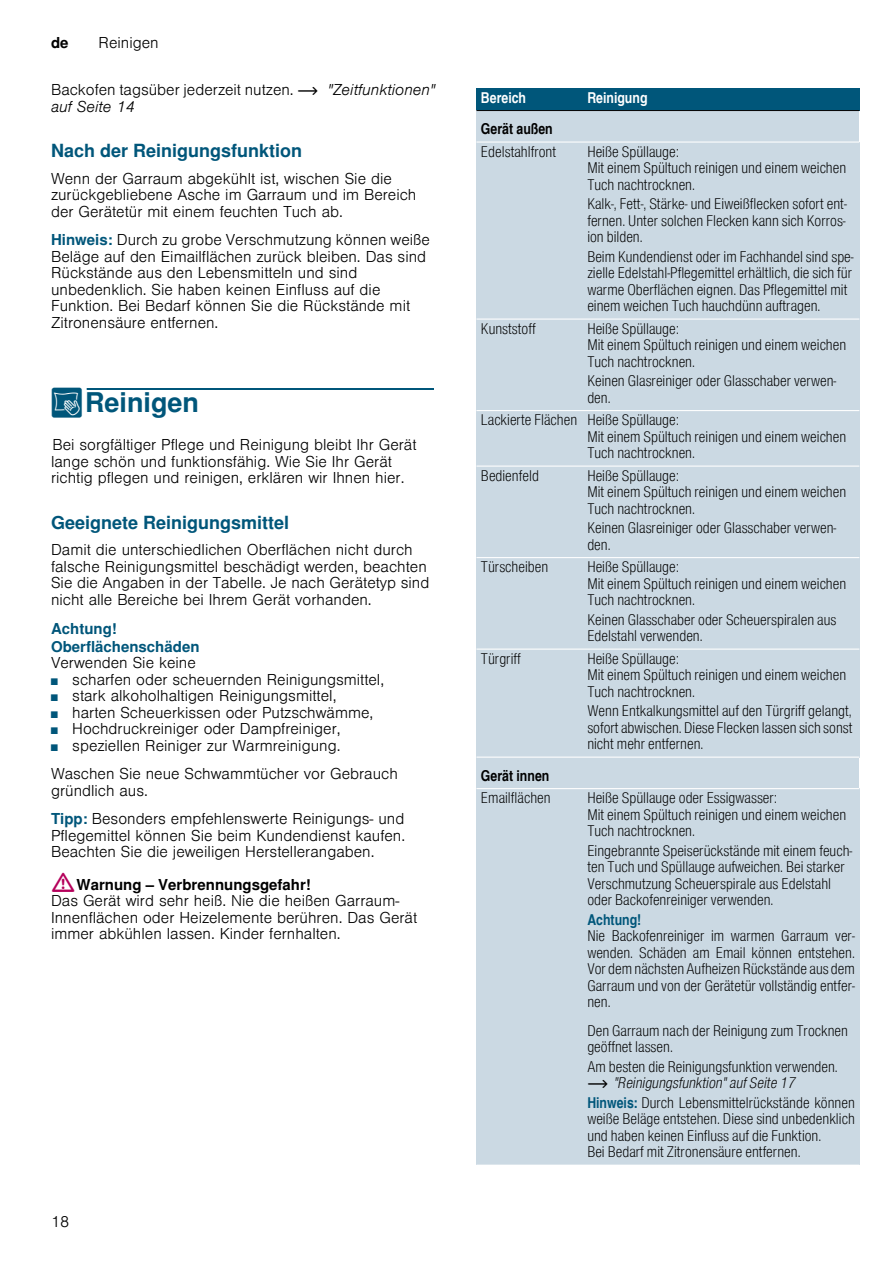
<style>
.page{position:relative;width:893px;height:1263px;background:#fff}
.page>*{position:absolute;margin:0;border:0;box-sizing:border-box;transform-origin:0 0}
.t1{font:700 27px "Nimbus San L";color:#00567a}
.t2{font:700 18px "Nimbus San L";color:#00567a}
.t3{font:15px/16.5px "Nimbus San L Lig Con";color:#000}
.t4{font:300 15px/16.5px "Nimbus San L";color:#000}
.t5{font:15px "Nimbus San L Lig Con Ita";color:#000}
.t6{font:700 15px/18px "Nimbus San L";color:#00567a}
.t7{font:15px "Nimbus San L Bol Con";color:#000}
.t8{font:15px "Nimbus San L Bol Con";color:#fff}
.t9{font:15px "Nimbus San L Bol Con";color:#00567a}
.t10{font:700 15px "Nimbus San L";color:#000}
.s1{font-family:"BSH Symb PH1";font-weight:400}
.s2{font-style:italic}
.s3{font-weight:700;color:#00567a}
.s4{font-family:"BSH Symb PG2";font-weight:400}
.s5{font-size:9px;color:#00567a}
.s6{font-family:"BSH Symb All";font-weight:400;font-size:21px;color:#b5015b}
.s7{font-weight:700}
.s8{font-family:"BSH Symb PH1"}
.s9{font-family:"Nimbus San L Bol Con";color:#00567a}
</style>
<div class="page">
<div style="left:87px;top:388px;width:347px;height:2px;border:1px solid #00567a"></div>
<div style="left:476px;top:88px;width:107px;height:23px;background:#00567a"></div>
<div style="left:583px;top:88px;width:276px;height:23px;background:#00567a"></div>
<div style="left:476px;top:111px;width:383px;height:31px;background:#cbd9e3"></div>
<div style="left:476px;top:142px;width:107px;height:177px;background:#cbd9e3"></div>
<div style="left:583px;top:142px;width:276px;height:177px;background:#cbd9e3"></div>
<div style="left:476px;top:319px;width:107px;height:92px;background:#cbd9e3"></div>
<div style="left:583px;top:319px;width:276px;height:92px;background:#cbd9e3"></div>
<div style="left:476px;top:411px;width:107px;height:55px;background:#cbd9e3"></div>
<div style="left:583px;top:411px;width:276px;height:55px;background:#cbd9e3"></div>
<div style="left:476px;top:466px;width:107px;height:92px;background:#cbd9e3"></div>
<div style="left:583px;top:466px;width:276px;height:92px;background:#cbd9e3"></div>
<div style="left:476px;top:558px;width:107px;height:91px;background:#cbd9e3"></div>
<div style="left:583px;top:558px;width:276px;height:91px;background:#cbd9e3"></div>
<div style="left:476px;top:649px;width:107px;height:108px;background:#cbd9e3"></div>
<div style="left:583px;top:649px;width:276px;height:108px;background:#cbd9e3"></div>
<div style="left:476px;top:757px;width:383px;height:32px;background:#cbd9e3"></div>
<div style="left:476px;top:789px;width:107px;height:376px;background:#cbd9e3"></div>
<div style="left:583px;top:789px;width:276px;height:376px;background:#cbd9e3"></div>
<hr style="left:476px;top:110px;width:383px;height:1px;background:#000">
<hr style="left:476px;top:141px;width:383px;height:2px;background:#fff">
<hr style="left:476px;top:318px;width:383px;height:2px;background:#fff">
<hr style="left:476px;top:410px;width:383px;height:1px;background:#fff">
<hr style="left:476px;top:465px;width:383px;height:2px;background:#fff">
<hr style="left:476px;top:557px;width:383px;height:1px;background:#fff">
<hr style="left:476px;top:648px;width:383px;height:2px;background:#fff">
<hr style="left:476px;top:756px;width:383px;height:2px;background:#fff">
<hr style="left:476px;top:788px;width:383px;height:1px;background:#fff">
<hr style="left:476px;top:1164px;width:383px;height:2px;background:#fff">
<p class="t10" style="left:51px;top:34px;width:19px">de</p>
<p class="t4" style="left:99px;top:33px;width:62px">Reinigen</p>
<p class="t4" style="left:51px;top:80px;width:385px">Backofen tagsüber jederzeit nutzen. <span class="s1">~</span> <span class="s2">"Zeitfunktionen" auf Seite 14</span></p>
<p class="t2" style="left:51px;top:139px;width:253px">Nach der Reinigungsfunktion</p>
<p class="t4" style="left:51px;top:169px;width:367px">Wenn der Garraum abgekühlt ist, wischen Sie die zurückgebliebene Asche im Garraum und im Bereich der Gerätetür mit einem feuchten Tuch ab.</p>
<p class="t4" style="left:51px;top:230px;width:380px"><span class="s3">Hinweis:</span> Durch zu grobe Verschmutzung können weiße Beläge auf den Eimailflächen zurück bleiben. Das sind Rückstände aus den Lebensmitteln und sind unbedenklich. Sie haben keinen Einfluss auf die Funktion. Bei Bedarf können Sie die Rückstände mit Zitronensäure entfernen.</p>
<h1 class="t1" style="left:51px;top:386px;width:150px"><span class="s4">D</span>Reinigen</h1>
<p class="t4" style="left:51px;top:435px;width:367px">Bei sorgfältiger Pflege und Reinigung bleibt Ihr Gerät lange schön und funktionsfähig. Wie Sie Ihr Gerät richtig pflegen und reinigen, erklären wir Ihnen hier.</p>
<p class="t2" style="left:51px;top:511px;width:240px">Geeignete Reinigungsmittel</p>
<p class="t4" style="left:51px;top:540px;width:380px">Damit die unterschiedlichen Oberflächen nicht durch falsche Reinigungsmittel beschädigt werden, beachten Sie die Angaben in der Tabelle. Je nach Gerätetyp sind nicht alle Bereiche bei Ihrem Gerät vorhanden.</p>
<p class="t6" style="left:51px;top:619px;width:150px">Achtung!<br>Oberflächenschäden</p>
<p class="t4" style="left:51px;top:653px;width:146px">Verwenden Sie keine</p>
<p class="t4" style="left:51px;top:669px;width:334px"><span class="s5">■</span> scharfen oder scheuernden Reinigungsmittel,</p>
<p class="t4" style="left:51px;top:686px;width:287px"><span class="s5">■</span> stark alkoholhaltigen Reinigungsmittel,</p>
<p class="t4" style="left:51px;top:702px;width:324px"><span class="s5">■</span> harten Scheuerkissen oder Putzschwämme,</p>
<p class="t4" style="left:51px;top:719px;width:291px"><span class="s5">■</span> Hochdruckreiniger oder Dampfreiniger,</p>
<p class="t4" style="left:51px;top:729px;width:348px;line-height:28.5px"><span class="s5">■</span> speziellen Reiniger zur Warmreinigung.<br>Waschen Sie neue Schwammtücher vor Gebrauch</p>
<p class="t4" style="left:51px;top:774px;width:355px;line-height:28.5px">gründlich aus.<br><span class="s3">Tipp:</span> Besonders empfehlenswerte Reinigungs- und</p>
<p class="t4" style="left:51px;top:825px;width:355px">Pflegemittel können Sie beim Kundendienst kaufen.<br>Beachten Sie die jeweiligen Herstellerangaben.</p>
<p class="t4" style="left:51px;top:874px;width:367px"><span class="s6">:</span><span class="s7">Warnung – Verbrennungsgefahr!<br></span>Das Gerät wird sehr heiß. Nie die heißen Garraum-Innenflächen oder Heizelemente berühren. Das Gerät immer abkühlen lassen. Kinder fernhalten.</p>
<p class="t4" style="left:51px;top:1212px;width:20px">18</p>
<p class="t8" style="left:481px;top:88px;width:47px">Bereich</p>
<p class="t8" style="left:587px;top:88px;width:62px">Reinigung</p>
<p class="t7" style="left:481px;top:119px;width:73px">Gerät außen</p>
<p class="t3" style="left:481px;top:142px;width:77px">Edelstahlfront</p>
<p class="t3" style="left:587px;top:142px;width:260px">Heiße Spüllauge:<br>Mit einem Spültuch reinigen und einem weichen<br>Tuch nachtrocknen.</p>
<p class="t3" style="left:587px;top:195px;width:261px;text-align:justify">Kalk-, Fett-, Stärke- und Eiweißflecken sofort ent&shy;fernen. Unter solchen Flecken kann sich Korros&shy;ion bilden.</p>
<p class="t3" style="left:587px;top:247px;width:268px">Beim Kundendienst oder im Fachhandel sind spe&shy;zielle Edelstahl-Pflegemittel erhältlich, die sich für warme Oberflächen eignen. Das Pflegemittel mit einem weichen Tuch hauchdünn auftragen.</p>
<p class="t3" style="left:481px;top:319px;width:56px">Kunststoff</p>
<p class="t3" style="left:587px;top:319px;width:260px">Heiße Spüllauge:<br>Mit einem Spültuch reinigen und einem weichen<br>Tuch nachtrocknen.</p>
<p class="t3" style="left:587px;top:372px;width:250px">Keinen Glasreiniger oder Glasschaber verwen&shy;den.</p>
<p class="t3" style="left:587px;top:411px;width:260px;text-indent:-106px">Lackierte Flächen Heiße Spüllauge:<br>Mit einem Spültuch reinigen und einem weichen<br>Tuch nachtrocknen.</p>
<p class="t3" style="left:481px;top:466px;width:59px">Bedienfeld</p>
<p class="t3" style="left:587px;top:466px;width:260px">Heiße Spüllauge:<br>Mit einem Spültuch reinigen und einem weichen<br>Tuch nachtrocknen.</p>
<p class="t3" style="left:587px;top:519px;width:250px">Keinen Glasreiniger oder Glasschaber verwen&shy;den.</p>
<p class="t3" style="left:481px;top:558px;width:69px">Türscheiben</p>
<p class="t3" style="left:587px;top:558px;width:260px">Heiße Spüllauge:<br>Mit einem Spültuch reinigen und einem weichen<br>Tuch nachtrocknen.</p>
<p class="t3" style="left:587px;top:610px;width:250px">Keinen Glasschaber oder Scheuerspiralen aus<br>Edelstahl verwenden.</p>
<p class="t3" style="left:481px;top:649px;width:41px">Türgriff</p>
<p class="t3" style="left:587px;top:649px;width:260px">Heiße Spüllauge:<br>Mit einem Spültuch reinigen und einem weichen<br>Tuch nachtrocknen.</p>
<p class="t3" style="left:587px;top:702px;width:267px;text-align:justify">Wenn Entkalkungsmittel auf den Türgriff gelangt, sofort abwischen. Diese Flecken lassen sich sonst nicht mehr entfernen.</p>
<p class="t7" style="left:481px;top:766px;width:70px">Gerät innen</p>
<p class="t3" style="left:481px;top:789px;width:71px">Emailflächen</p>
<p class="t3" style="left:587px;top:789px;width:260px">Heiße Spüllauge oder Essigwasser:<br>Mit einem Spültuch reinigen und einem weichen<br>Tuch nachtrocknen.</p>
<p class="t3" style="left:587px;top:841px;width:266px">Eingebrannte Speiserückstände mit einem feuch&shy;ten Tuch und Spüllauge aufweichen. Bei starker Verschmutzung Scheuerspirale aus Edelstahl oder Backofenreiniger verwenden.</p>
<p class="t9" style="left:587px;top:910px;width:55px">Achtung!</p>
<p class="t3" style="left:587px;top:927px;width:269px;text-align:justify">Nie Backofenreiniger im warmen Garraum ver&shy;wenden. Schäden am Email können entstehen.<br>Vor dem nächsten Aufheizen Rückstände aus dem Garraum und von der Gerätetür vollständig entfer&shy;nen.</p>
<p class="t3" style="left:587px;top:1021px;width:262px">Den Garraum nach der Reinigung zum Trocknen geöffnet lassen.</p>
<p class="t3" style="left:587px;top:1057px;width:252px">Am besten die Reinigungsfunktion verwenden.</p>
<p class="t5" style="left:587px;top:1073px;width:210px"><span class="s8">~</span> "Reinigungsfunktion" auf Seite 17</p>
<p class="t3" style="left:587px;top:1093px;width:269px"><span class="s9">Hinweis:</span> Durch Lebensmittelrückstände können weiße Beläge entstehen. Diese sind unbedenklich und haben keinen Einfluss auf die Funktion.<br>Bei Bedarf mit Zitronensäure entfernen.</p>
</div>
